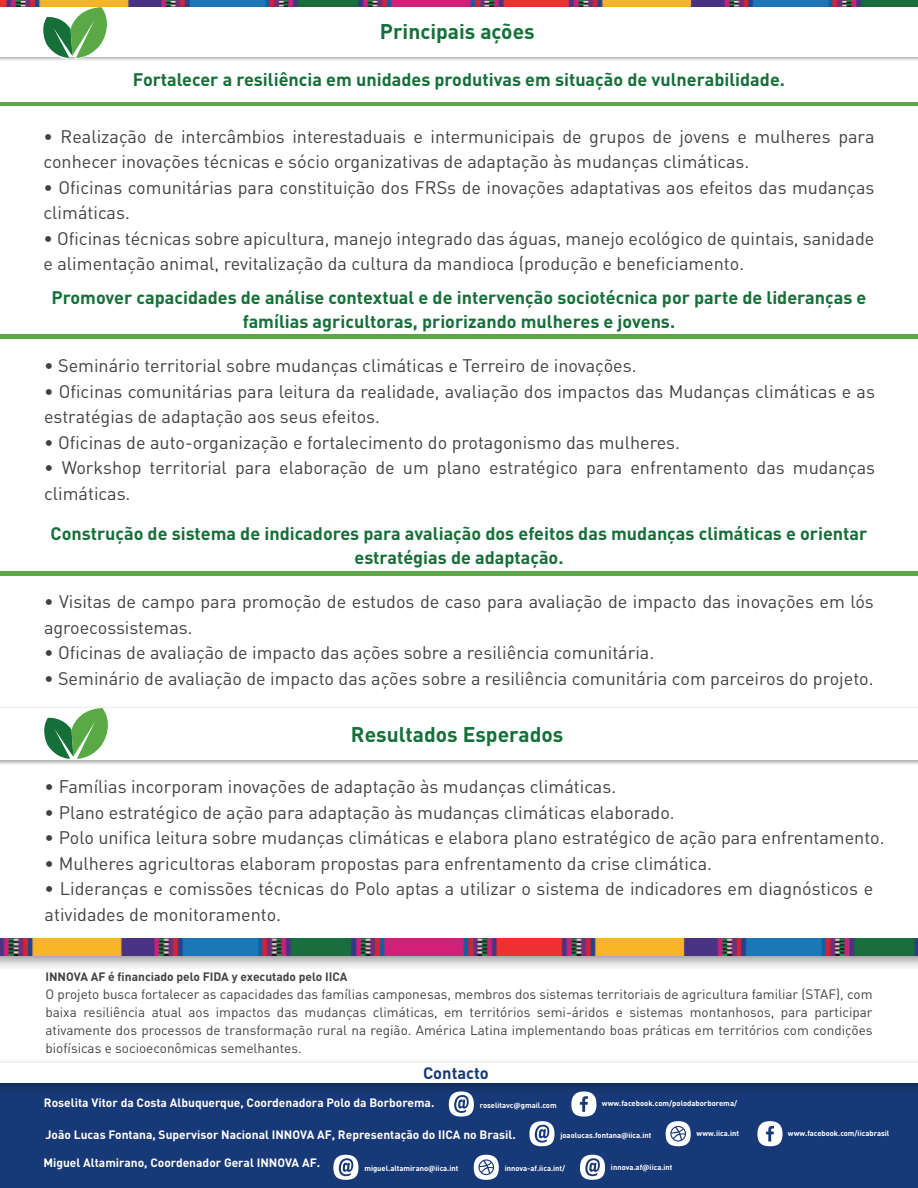
<style>
.page{position:relative;width:918px;height:1188px;background:#fff}
.page>*{position:absolute;margin:0;border:0;box-sizing:border-box;transform-origin:0 0}
.t1{font:700 21px "DINOT";color:#156f38}
.t2{font:18px/25.5px "DINOT";color:#404141}
.t3{font:700 18px/24px "DINOT";color:#156f38;text-align:center}
.t4{font:700 16.5px "DINOT";color:#183977}
.t5{font:13.5px/18px "DINOT";color:#404141;text-align:justify}
.t6{font:700 12px "DINOT";color:#fff}
.t7{font:700 12px "DINOT";color:#404141}
.t8{font:700 7.65px "DINOT";color:#fff}
.t9{font:700 7.5px "DINOT";color:#fff}
</style>
<div class="page">
<div style="left:0;top:1079px;width:918px;height:109px;background:#183977"></div>
<div style="left:0;top:35px;width:918px;height:71px;background:#59aa47"></div>
<div style="left:0;top:40px;width:918px;height:62px;background:#fff"></div>
<div style="left:0;top:571px;width:918px;height:5px;background:#59aa47"></div>
<img style="left:0;top:0;width:918px;height:4px">
<img style="left:0;top:4px;width:918px;height:56px">
<div style="left:0;top:7px;width:918px;height:50px;background:#fff"></div>
<svg style="left:38px;top:7px;width:76px;height:53px"></svg>
<svg style="left:39px;top:708px;width:76px;height:53px"></svg>
<div style="left:0;top:334px;width:918px;height:5px;background:#59aa47"></div>
<div style="left:571px;top:1091px;width:25px;height:26px;background:#fff;border-radius:50%"></div>
<svg style="left:580px;top:1097px;width:8px;height:15px"></svg>
<img style="left:0;top:955px;width:918px;height:12px">
<img style="left:0;top:938px;width:918px;height:17px">
<img style="left:0;top:1061px;width:918px;height:36px">
<div style="left:0;top:1063px;width:918px;height:19px;background:#fff"></div>
<div style="left:474px;top:1155px;width:25px;height:25px;background:#fff;border-radius:50%"></div>
<svg style="left:478px;top:1159px;width:16px;height:16px"></svg>
<div style="left:580px;top:1155px;width:25px;height:25px;background:#fff;border-radius:50%"></div>
<svg style="left:585px;top:1158px;width:15px;height:18px"></svg>
<div style="left:333px;top:1155px;width:25px;height:25px;background:#fff;border-radius:50%"></div>
<svg style="left:339px;top:1158px;width:14px;height:18px"></svg>
<div style="left:449px;top:1091px;width:25px;height:26px;background:#fff;border-radius:50%"></div>
<svg style="left:454px;top:1095px;width:15px;height:18px"></svg>
<div style="left:757px;top:1121px;width:26px;height:25px;background:#fff;border-radius:50%"></div>
<svg style="left:766px;top:1126px;width:8px;height:16px"></svg>
<div style="left:666px;top:1121px;width:25px;height:25px;background:#fff;border-radius:50%"></div>
<svg style="left:670px;top:1126px;width:16px;height:16px"></svg>
<div style="left:529px;top:1121px;width:26px;height:25px;background:#fff;border-radius:50%"></div>
<svg style="left:535px;top:1125px;width:14px;height:18px"></svg>
<p class="t1" style="left:380px;top:18px;width:156px">Principais ações</p>
<p class="t3" style="left:133px;top:67px;width:654px">Fortalecer a resiliência em unidades produtivas em situação de vulnerabilidade.</p>
<p class="t2" style="left:43px;top:123px;width:833px">• Realização de intercâmbios interestaduais e intermunicipais de grupos de jovens e mulheres para conhecer inovações técnicas e sócio organizativas de adaptação às mudanças climáticas.</p>
<p class="t2" style="left:43px;top:174px;width:832px">• Oficinas comunitárias para constituição dos FRSs de inovações adaptativas aos efeitos das mudanças climáticas.</p>
<p class="t2" style="left:43px;top:225px;width:832px">• Oficinas técnicas sobre apicultura, manejo integrado das águas, manejo ecológico de quintais, sanidade e alimentação animal, revitalização da cultura da mandioca (produção e beneficiamento.</p>
<p class="t3" style="left:52px;top:285px;width:816px">Promover capacidades de análise contextual e de intervenção sociotécnica por parte de lideranças e famílias agricultoras, priorizando mulheres e jovens.</p>
<p class="t2" style="left:44px;top:352px;width:594px">• Seminário territorial sobre mudanças climáticas e Terreiro de inovações.</p>
<p class="t2" style="left:44px;top:378px;width:832px">• Oficinas comunitárias para leitura da realidade, avaliação dos impactos das Mudanças climáticas e as estratégias de adaptação aos seus efeitos.</p>
<p class="t2" style="left:44px;top:429px;width:637px">• Oficinas de auto-organização e fortalecimento do protagonismo das mulheres.</p>
<p class="t2" style="left:44px;top:454px;width:833px">• Workshop territorial para elaboração de um plano estratégico para enfrentamento das mudanças climáticas.</p>
<p class="t3" style="left:51px;top:521px;width:818px">Construção de sistema de indicadores para avaliação dos efeitos das mudanças climáticas e orientar estratégias de adaptação.</p>
<p class="t2" style="left:44px;top:588px;width:831px">• Visitas de campo para promoção de estudos de caso para avaliação de impacto das inovações em lós agroecossistemas.</p>
<p class="t2" style="left:44px;top:639px;width:612px">• Oficinas de avaliação de impacto das ações sobre a resiliência comunitária.</p>
<p class="t2" style="left:44px;top:665px;width:831px">• Seminário de avaliação de impacto das ações sobre a resiliência comunitária com parceiros do projeto.</p>
<p class="t1" style="left:351px;top:720px;width:214px">Resultados Esperados</p>
<p class="t2" style="left:45px;top:773px;width:573px">• Famílias incorporam inovações de adaptação às mudanças climáticas.</p>
<p class="t2" style="left:45px;top:799px;width:632px">• Plano estratégico de ação para adaptação às mudanças climáticas elaborado.</p>
<p class="t2" style="left:45px;top:824px;width:841px">• Polo unifica leitura sobre mudanças climáticas e elabora plano estratégico de ação para enfrentamento.</p>
<p class="t2" style="left:45px;top:850px;width:669px">• Mulheres agricultoras elaboram propostas para enfrentamento da crise climática.</p>
<p class="t2" style="left:45px;top:875px;width:830px">• Lideranças e comissões técnicas do Polo aptas a utilizar o sistema de indicadores em diagnósticos e atividades de monitoramento.</p>
<p class="t7" style="left:45px;top:969px;width:303px">INNOVA AF é financiado pelo FIDA y executado pelo IICA</p>
<p class="t5" style="left:45px;top:985px;width:829px">O projeto busca fortalecer as capacidades das famílias camponesas, membros dos sistemas territoriais de agricultura familiar (STAF), com baixa resiliência atual aos impactos das mudanças climáticas, em territórios semi-áridos e sistemas montanhosos, para participar ativamente dos processos de transformação rural na região. América Latina implementando boas práticas em territórios com condições biofísicas e socioeconômicas semelhantes.</p>
<p class="t4" style="left:423px;top:1062px;width:67px">Contacto</p>
<p class="t6" style="left:44px;top:1095px;width:392px">Roselita Vitor da Costa Albuquerque, Coordenadora Polo da Borborema.</p>
<p class="t9" style="left:480px;top:1100px;width:78px">roselitavc@gmail.com</p>
<p class="t8" style="left:602px;top:1098px;width:137px">www.facebook.com/polodaborborema/</p>
<p class="t6" style="left:45px;top:1126px;width:472px">João Lucas Fontana, Supervisor Nacional INNOVA AF, Representação do IICA no Brasil.</p>
<p class="t9" style="left:560px;top:1130px;width:93px">joaolucas.fontana@iica.int</p>
<p class="t6" style="left:43px;top:1154px;width:278px">Miguel Altamirano, Coordenador Geral INNOVA AF.</p>
<p class="t9" style="left:364px;top:1163px;width:96px">miguel.altamirano@iica.int</p>
<p class="t9" style="left:505px;top:1163px;width:62px">innova-af.iica.int/</p>
<p class="t9" style="left:611px;top:1163px;width:63px">innova.af@iica.int</p>
<p class="t9" style="left:697px;top:1129px;width:44px">www.iica.int</p>
<p class="t9" style="left:788px;top:1128px;width:103px">www.facebook.com/iicabrasil</p>
</div>
